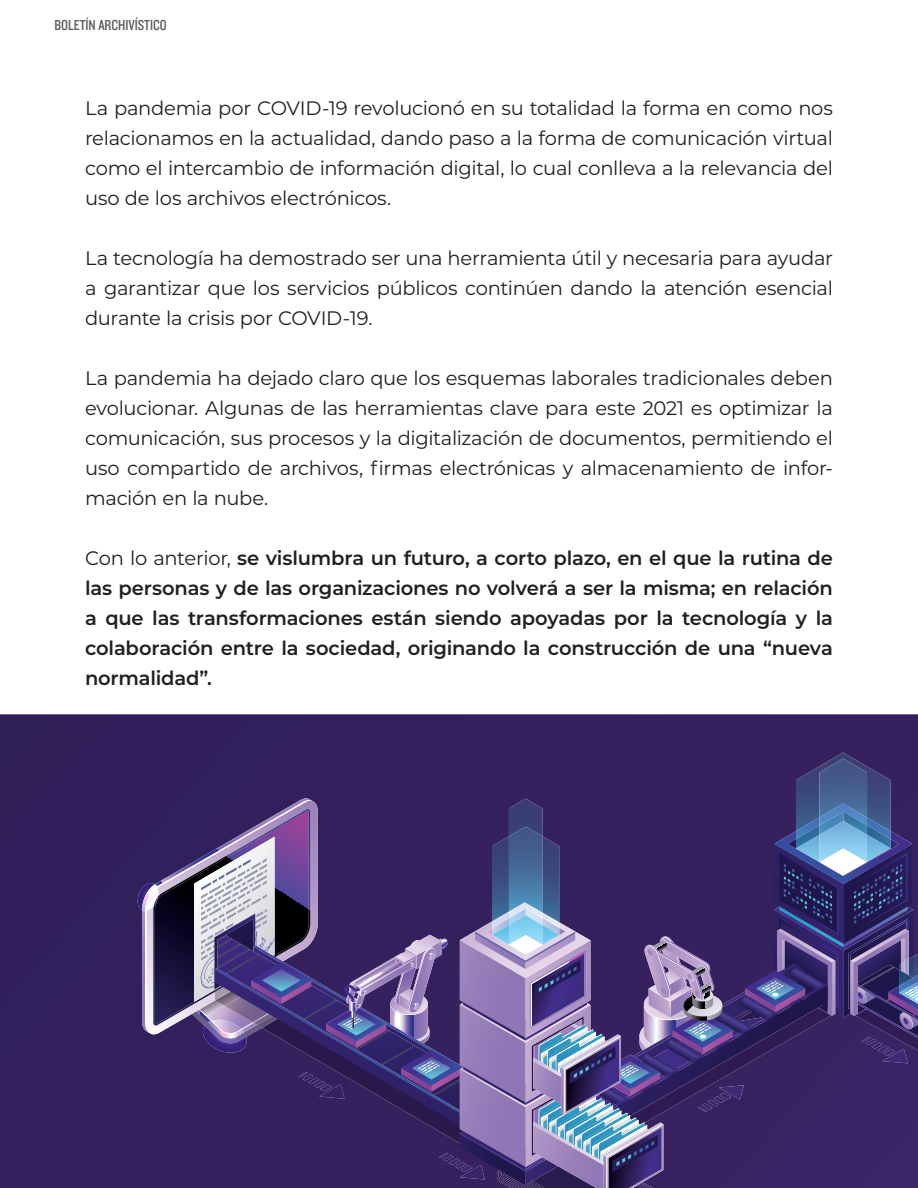
<style>
.page{position:relative;width:918px;height:1188px;background:#fff}
.page>*{position:absolute;margin:0;border:0;box-sizing:border-box;transform-origin:0 0}
.Texto_-_sin_sangria{font:19.5px/30px "Montserrat";letter-spacing:-.015em;color:#231f20;text-align:justify}
.Texto_-_sin_sangria-2{font:600 19.5px/30px "Montserrat";letter-spacing:-.01em;color:#231f20;text-align:justify}
.t1{font:15px "Knockout HTF29 Junior Liteweight";color:#57585a}
.s1{font-weight:400}
</style>
<div class="page">
<div style="left:0;top:714px;width:844px;height:474px;background:#31205c"></div>
<img style="left:136px;top:883px;width:6px;height:27px">
<img style="left:796px;top:753px;width:94px;height:45px">
<img style="left:819px;top:759px;width:48px;height:39px">
<svg style="left:142px;top:798px;width:776px;height:390px;background:#4e4179"></svg>
<p class="t1" style="left:55px;top:17px;width:114px">BOLETÍN ARCHIVÍSTICO</p>
<p class="Texto_-_sin_sangria" style="left:85px;top:92px;width:750px">La pandemia por COVID-19 revolucionó en su totalidad la forma en como nos relacionamos en la actualidad, dando paso a la forma de comunicación virtual como el intercambio de información digital, lo cual conlleva a la relevancia del uso de los archivos electrónicos.</p>
<p class="Texto_-_sin_sangria" style="left:85px;top:242px;width:750px">La tecnología ha demostrado ser una herramienta útil y necesaria para ayudar a garantizar que los servicios públicos continúen dando la atención esencial durante la crisis por COVID-19.</p>
<p class="Texto_-_sin_sangria" style="left:85px;top:362px;width:750px">La pandemia ha dejado claro que los esquemas laborales tradicionales deben evolucionar. Algunas de las herramientas clave para este 2021 es optimizar la comunicación, sus procesos y la digitalización de documentos, permitiendo el uso compartido de archivos, firmas electrónicas y almacenamiento de infor&shy;mación en la nube.</p>
<p class="Texto_-_sin_sangria-2" style="left:85px;top:542px;width:749px"><span class="s1">Con lo anterior,</span> se vislumbra un futuro, a corto plazo, en el que la rutina de las personas y de las organizaciones no volverá a ser la misma; en relación a que las transformaciones están siendo apoyadas por la tecnología y la colaboración entre la sociedad, originando la construcción de una “nueva normalidad”.</p>
</div>
